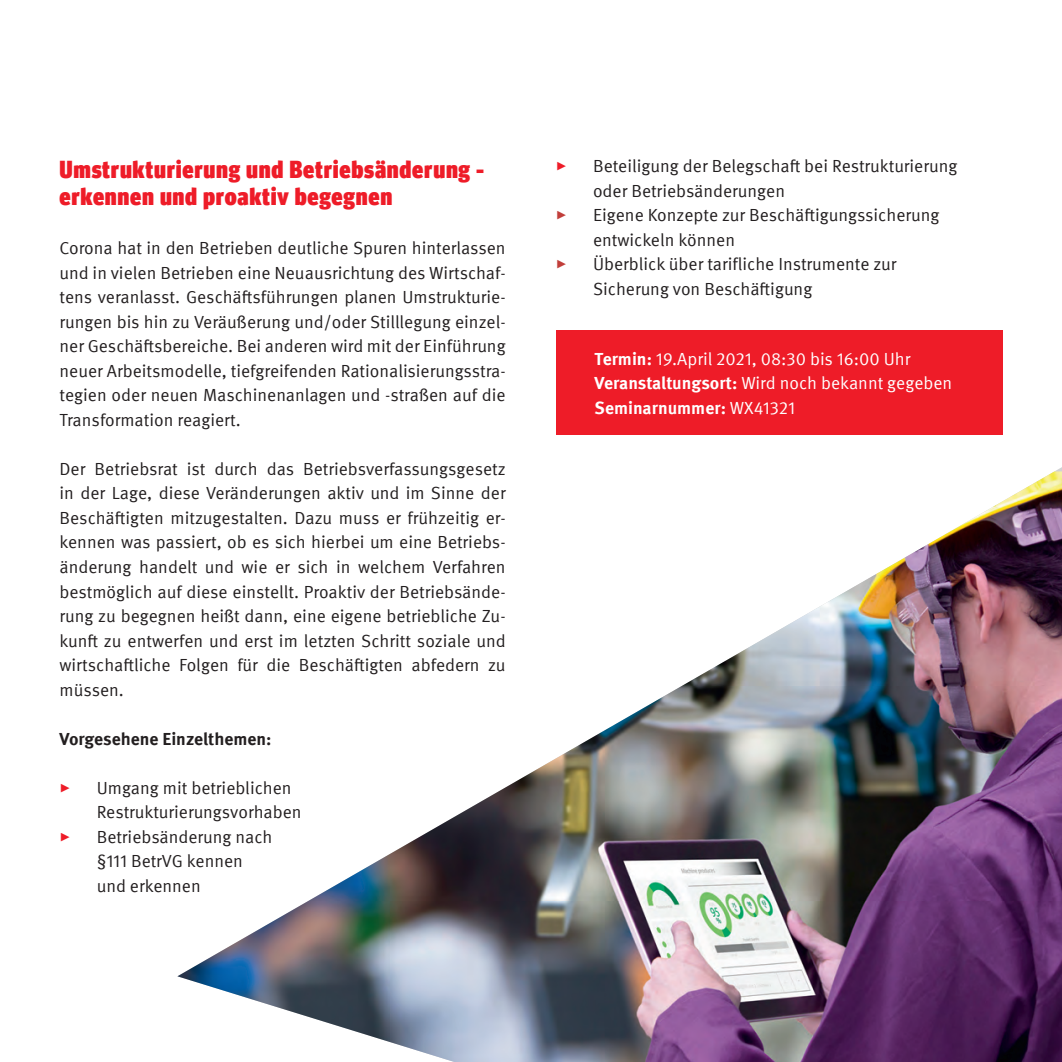
<style>
.page{position:relative;width:1062px;height:1062px;background:#fff}
.page>*{position:absolute;margin:0;border:0;box-sizing:border-box;transform-origin:0 0}
.t1{font:900 condensed 24.5px/26.2px "Meta Head IGM";letter-spacing:.03em;color:#ee1c28}
.t2{font:17.5px/24.5px "Meta IGM";color:#231f20}
.t3{font:17.5px/24.5px "Meta IGM";color:#fff}
.t4{font:700 17.5px "Meta IGM";color:#231f20}
.s1{color:#ee1c28}
.s2{color:#c13e3a}
.s3{font-weight:700}
</style>
<div class="page">
<div style="left:556px;top:330px;width:446px;height:104px;background:#ee1c28"></div>
<img style="left:177px;top:471px;width:885px;height:591px">
<h1 class="t1" style="left:60px;top:155px;width:426px">Umstrukturierung und Betriebsänderung - erkennen und proaktiv begegnen</h1>
<p class="t2" style="left:60px;top:235px;width:447px;text-align:justify">Corona hat in den Betrieben deutliche Spuren hinterlassen und in vielen Betrieben eine Neuausrichtung des Wirtschaf&shy;tens veranlasst. Geschäftsführungen planen Umstrukturie&shy;rungen bis hin zu Veräußerung und/oder Stilllegung einzel&shy;ner Geschäftsbereiche. Bei anderen wird mit der Einführung neuer Arbeitsmodelle, tiefgreifenden Rationalisierungsstra&shy;tegien oder neuen Maschinenanlagen und -straßen auf die Transformation reagiert.</p>
<p class="t2" style="left:60px;top:455px;width:448px;text-align:justify">Der Betriebsrat ist durch das Betriebsverfassungsgesetz in der Lage, diese Veränderungen aktiv und im Sinne der Beschäftigten mitzugestalten. Dazu muss er frühzeitig er&shy;kennen was passiert, ob es sich hierbei um eine Betriebs&shy;änderung handelt und wie er sich in welchem Verfahren bestmöglich auf diese einstellt. Proaktiv der Betriebsände&shy;rung zu begegnen heißt dann, eine eigene betriebliche Zu&shy;kunft zu entwerfen und erst im letzten Schritt soziale und wirtschaftliche Folgen für die Beschäftigten abfedern zu müssen.</p>
<p class="t4" style="left:60px;top:725px;width:214px">Vorgesehene Einzelthemen:</p>
<p class="t2" style="left:97px;top:774px;width:206px;text-indent:-37px"><span class="s1">✓</span> Umgang mit betrieblichen<br>Restrukturierungsvorhaben</p>
<p class="t2" style="left:97px;top:823px;width:177px;text-indent:-37px"><span class="s1">✓</span> Betriebsänderung nach §111 BetrVG kennen und erkennen</p>
<p class="t2" style="left:593px;top:153px;width:366px;text-indent:-37px"><span class="s1">✓</span> Beteiligung der Belegschaft bei Restrukturierung oder Betriebsänderungen</p>
<p class="t2" style="left:593px;top:202px;width:348px;text-indent:-37px"><span class="s2">✓</span> Eigene Konzepte zur Beschäftigungssicherung entwickeln können</p>
<p class="t2" style="left:593px;top:251px;width:305px;text-indent:-37px"><span class="s2">✓</span> Überblick über tarifliche Instrumente zur<br>Sicherung von Beschäftigung</p>
<p class="t3" style="left:594px;top:345px;width:359px"><span class="s3">Termin:</span> 19.April 2021, 08:30 bis 16:00 Uhr<br><span class="s3">Veranstaltungsort:</span> Wird noch bekannt gegeben<br><span class="s3">Seminarnummer:</span> WX41321</p>
</div>
